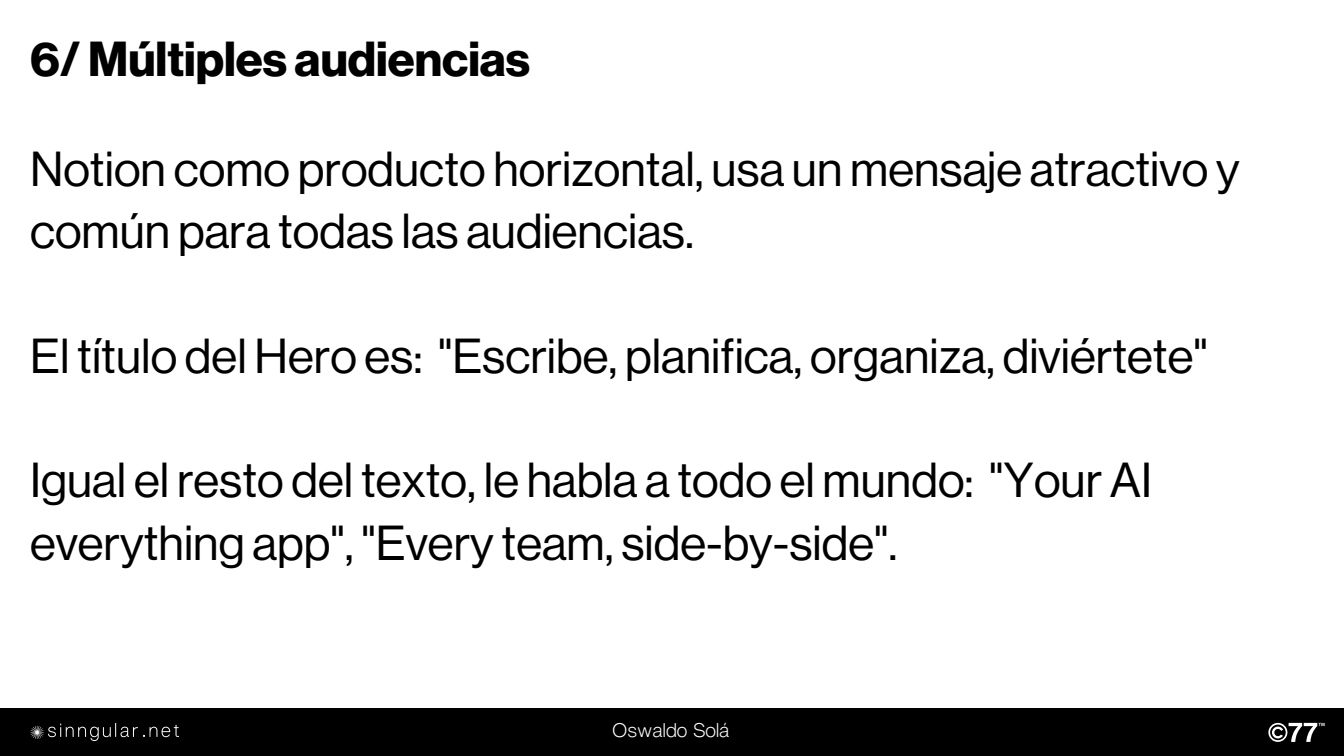
<style>
.page{position:relative;width:1344px;height:756px;background:#fff}
.page>*{position:absolute;margin:0;border:0;box-sizing:border-box;transform-origin:0 0}
.t1{font:48.12px/62.3px "Neue Haas Display";color:#000}
.t2{font:700 48.12px "Neue Haas Display";color:#000}
.t3{font:300 19.43px "Non Natural Grotesk Plain";color:#fff}
</style>
<div class="page">
<div style="left:0;top:709px;width:1344px;height:47px;background:#000"></div>
<svg style="left:1268px;top:723px;width:57px;height:19px"></svg>
<svg style="left:30px;top:726px;width:14px;height:13px"></svg>
<img style="left:49px;top:724px;width:129px;height:17px">
<h1 class="t2" style="left:30px;top:37px;width:502px">6/ Múltiples audiencias</h1>
<h1 class="t1" style="left:30px;top:139px;width:1211px">Notion como producto horizontal, usa un mensaje atractivo y común para todas las audiencias.</h1>
<p class="t1" style="left:30px;top:326px;width:1179px">El título del Hero es: "Escribe, planifica, organiza, diviértete"</p>
<p class="t1" style="left:30px;top:451px;width:1124px">Igual el resto del texto, le habla a todo el mundo: "Your AI everything app", "Every team, side-by-side".</p>
<h1 class="t3" style="left:612px;top:723px;width:119px">Oswaldo Solá</h1>
</div>
